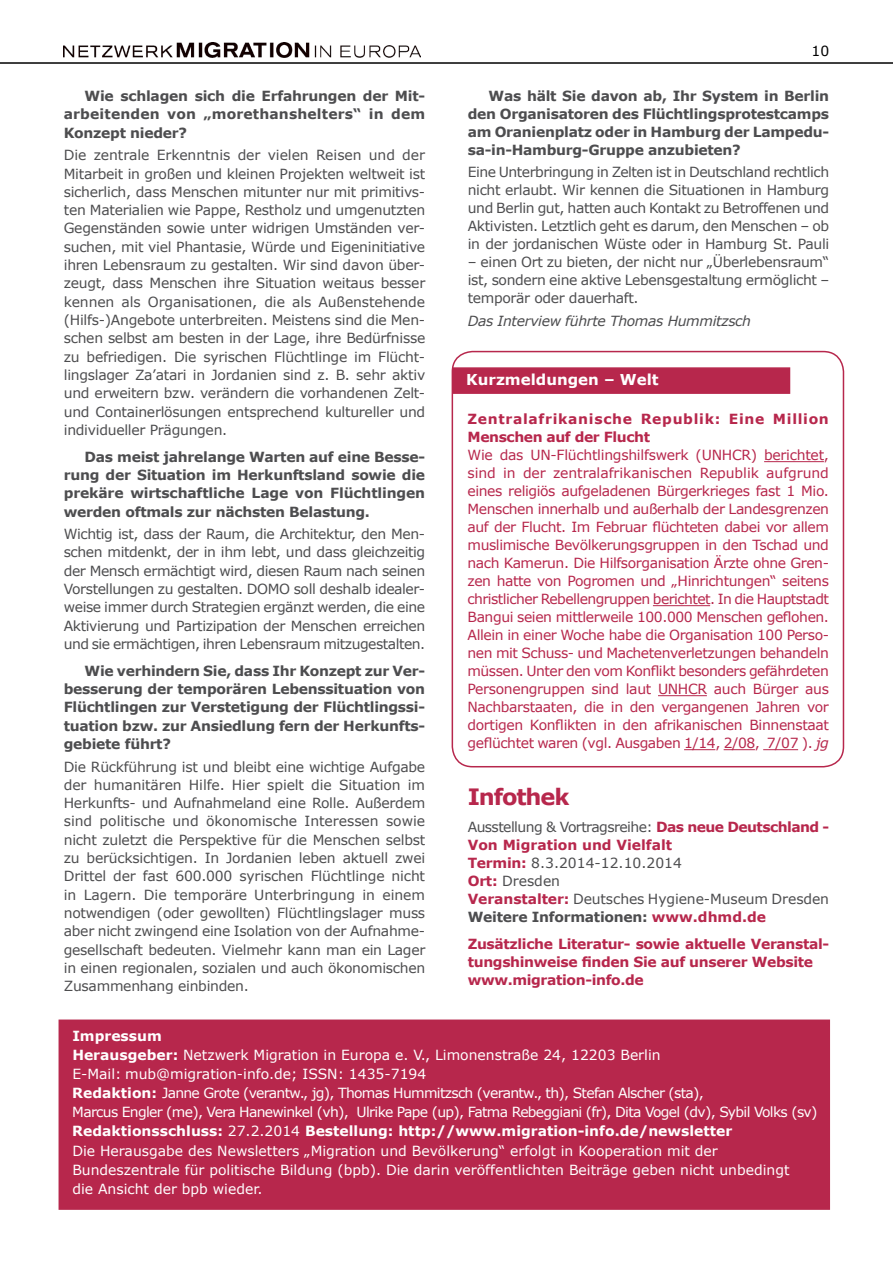
<style>
.page{position:relative;width:893px;height:1263px;background:#fff}
.page>*{position:absolute;margin:0;border:0;box-sizing:border-box;transform-origin:0 0}
.t1{font:700 22.5px "Verdana";letter-spacing:-.05em;color:#b7274c}
.t2{font:700 15px "Verdana";color:#fff}
.t3{font:13.95px/18.3px "Verdana";letter-spacing:-.025em;color:#4d4d4f;text-align:justify}
.t4{font:13.95px/18px "Verdana";letter-spacing:-.03em;color:#b7274c;text-align:justify}
.t5{font:13.95px/19px "Verdana";color:#fff}
.t6{font:700 13.95px/18.3px "Verdana";letter-spacing:-.02em;color:#4d4d4f;text-align:justify}
.t7{font:700 13.95px/18px "Verdana";letter-spacing:-.025em;color:#b7274c}
.t8{font:700 13.95px/18px "Verdana";letter-spacing:.05em;color:#b7274c}
.t9{font:italic 13.95px "Verdana";letter-spacing:-.025em;color:#4d4d4f}
.t10{font:13.95px "Verdana";color:#000}
.s1{font-style:italic}
.s2{font-weight:700;color:#b7274c}
.s3{font-weight:700}
</style>
<div class="page">
<hr style="left:0;top:62px;width:893px;height:2px;background:#000">
<img style="left:64px;top:43px;width:356px;height:15px">
<div style="left:59px;top:1019px;width:771px;height:191px;background:#b7274c;border:2px solid #b7274c"></div>
<div style="left:452px;top:351px;width:392px;height:416px;border:2px solid #b7274c;border-radius:20px"></div>
<hr style="left:764px;top:461px;width:60px;height:1px;background:#b7274c">
<hr style="left:653px;top:605px;width:57px;height:1px;background:#b7274c">
<hr style="left:658px;top:695px;width:49px;height:1px;background:#b7274c">
<hr style="left:684px;top:749px;width:31px;height:1px;background:#b7274c">
<hr style="left:724px;top:749px;width:31px;height:1px;background:#b7274c">
<hr style="left:763px;top:749px;width:35px;height:1px;background:#b7274c">
<div style="left:453px;top:367px;width:337px;height:27px;background:#b7274c;border:2px solid #b7274c"></div>
<p class="t6" style="left:64px;top:87px;width:363px;text-indent:21px">Wie schlagen sich die Erfahrungen der Mit&shy;arbeitenden von „morethanshelters“ in dem Konzept nieder?</p>
<p class="t3" style="left:64px;top:146px;width:363px">Die zentrale Erkenntnis der vielen Reisen und der Mitarbeit in großen und kleinen Projekten weltweit ist sicherlich, dass Menschen mitunter nur mit primitivs&shy;ten Materialien wie Pappe, Restholz und umgenutzten Gegenständen sowie unter widrigen Umständen ver&shy;suchen, mit viel Phantasie, Würde und Eigeninitiative ihren Lebensraum zu gestalten. Wir sind davon über&shy;zeugt, dass Menschen ihre Situation weitaus besser kennen als Organisationen, die als Außenstehende (Hilfs-)Angebote unterbreiten. Meistens sind die Men&shy;schen selbst am besten in der Lage, ihre Bedürfnisse zu befriedigen. Die syrischen Flüchtlinge im Flücht&shy;lingslager Za’atari in Jordanien sind z. B. sehr aktiv und erweitern bzw. verändern die vorhandenen Zelt&shy;und Containerlösungen entsprechend kultureller und individueller Prägungen.</p>
<p class="t6" style="left:64px;top:447px;width:363px;text-indent:21px">Das meist jahrelange Warten auf eine Besse&shy;rung der Situation im Herkunftsland sowie die prekäre wirtschaftliche Lage von Flüchtlingen werden oftmals zur nächsten Belastung.</p>
<p class="t3" style="left:64px;top:525px;width:363px">Wichtig ist, dass der Raum, die Architektur, den Men&shy;schen mitdenkt, der in ihm lebt, und dass gleichzeitig der Mensch ermächtigt wird, diesen Raum nach seinen Vorstellungen zu gestalten. DOMO soll deshalb idealer&shy;weise immer durch Strategien ergänzt werden, die eine Aktivierung und Partizipation der Menschen erreichen und sie ermächtigen, ihren Lebensraum mitzugestalten.</p>
<p class="t6" style="left:64px;top:661px;width:363px;text-indent:21px">Wie verhindern Sie, dass Ihr Konzept zur Ver&shy;besserung der temporären Lebenssituation von Flüchtlingen zur Verstetigung der Flüchtlingssi&shy;tuation bzw. zur Ansiedlung fern der Herkunfts&shy;gebiete führt?</p>
<p class="t3" style="left:64px;top:757px;width:363px">Die Rückführung ist und bleibt eine wichtige Aufgabe der humanitären Hilfe. Hier spielt die Situation im Herkunfts- und Aufnahmeland eine Rolle. Außerdem sind politische und ökonomische Interessen sowie nicht zuletzt die Perspektive für die Menschen selbst zu berücksichtigen. In Jordanien leben aktuell zwei Drittel der fast 600.000 syrischen Flüchtlinge nicht in Lagern. Die temporäre Unterbringung in einem notwendigen (oder gewollten) Flüchtlingslager muss aber nicht zwingend eine Isolation von der Aufnahme&shy;gesellschaft bedeuten. Vielmehr kann man ein Lager in einen regionalen, sozialen und auch ökonomischen Zusammenhang einbinden.</p>
<p class="t10" style="left:811px;top:42px;width:19px">10</p>
<p class="t6" style="left:468px;top:87px;width:363px;text-indent:21px">Was hält Sie davon ab, Ihr System in Berlin den Organisatoren des Flüchtlingsprotestcamps am Oranienplatz oder in Hamburg der Lampedu&shy;sa-in-Hamburg-Gruppe anzubieten?</p>
<p class="t3" style="left:468px;top:163px;width:363px">Eine Unterbringung in Zelten ist in Deutschland rechtlich nicht erlaubt. Wir kennen die Situationen in Hamburg und Berlin gut, hatten auch Kontakt zu Betroffenen und Aktivisten. Letztlich geht es darum, den Menschen – ob in der jordanischen Wüste oder in Hamburg St. Pauli</p>
<p class="t3" style="left:468px;top:253px;width:363px">– einen Ort zu bieten, der nicht nur „Überlebensraum“ ist, sondern eine aktive Lebensgestaltung ermöglicht – temporär oder dauerhaft.</p>
<p class="t9" style="left:468px;top:311px;width:285px">Das Interview führte Thomas Hummitzsch</p>
<p class="t2" style="left:466px;top:369px;width:194px">Kurzmeldungen – Welt</p>
<p class="t8" style="left:467px;top:410px;width:363px">Zentralafrikanische Republik: Eine Million<br>Menschen auf der Flucht</p>
<p class="t4" style="left:467px;top:446px;width:363px">Wie das UN-Flüchtlingshilfswerk (UNHCR) berichtet, sind in der zentralafrikanischen Republik aufgrund eines religiös aufgeladenen Bürgerkrieges fast 1 Mio.<br>Menschen innerhalb und außerhalb der Landesgrenzen auf der Flucht. Im Februar flüchteten dabei vor allem muslimische Bevölkerungsgruppen in den Tschad und nach Kamerun. Die Hilfsorganisation Ärzte ohne Gren&shy;zen hatte von Pogromen und „Hinrichtungen“ seitens christlicher Rebellengruppen berichtet. In die Hauptstadt Bangui seien mittlerweile 100.000 Menschen geflohen.<br>Allein in einer Woche habe die Organisation 100 Perso&shy;nen mit Schuss- und Machetenverletzungen behandeln müssen. Unter den vom Konflikt besonders gefährdeten Personengruppen sind laut UNHCR auch Bürger aus Nachbarstaaten, die in den vergangenen Jahren vor dortigen Konflikten in den afrikanischen Binnenstaat geflüchtet waren (vgl. Ausgaben 1/14, 2/08, 7/07 ). <span class="s1">jg</span></p>
<h1 class="t1" style="left:468px;top:781px;width:103px">Infothek</h1>
<p class="t3" style="left:468px;top:818px;width:363px;text-align:left">Ausstellung &amp; Vortragsreihe: <span class="s2">Das neue Deutschland - Von Migration und Vielfalt<br>Termin:</span> 8.3.2014-12.10.2014<br><span class="s2">Ort:</span> Dresden<br><span class="s2">Veranstalter:</span> Deutsches Hygiene-Museum Dresden <span class="s3">Weitere Informationen:</span> <span class="s2">www.dhmd.de</span></p>
<p class="t7" style="left:468px;top:934px;width:363px">Zusätzliche Literatur- sowie aktuelle Veranstal&shy;tungshinweise finden Sie auf unserer Website www.migration-info.de</p>
<p class="t5" style="left:72px;top:1026px;width:747px"><span class="s3">Impressum<br>Herausgeber:</span> Netzwerk Migration in Europa e. V., Limonenstraße 24, 12203 Berlin<br>E-Mail: mub@migration-info.de; ISSN: 1435-7194<br><span class="s3">Redaktion:</span> Janne Grote (verantw., jg), Thomas Hummitzsch (verantw., th), Stefan Alscher (sta),<br>Marcus Engler (me), Vera Hanewinkel (vh), Ulrike Pape (up), Fatma Rebeggiani (fr), Dita Vogel (dv), Sybil Volks (sv)<br><span class="s3">Redaktionsschluss:</span> 27.2.2014 <span class="s3">Bestellung: http://www.migration-info.de/newsletter<br></span>Die Herausgabe des Newsletters „Migration und Bevölkerung“ erfolgt in Kooperation mit der Bundeszentrale für politische Bildung (bpb). Die darin veröffentlichten Beiträge geben nicht unbedingt<br>die Ansicht der bpb wieder.</p>
</div>
